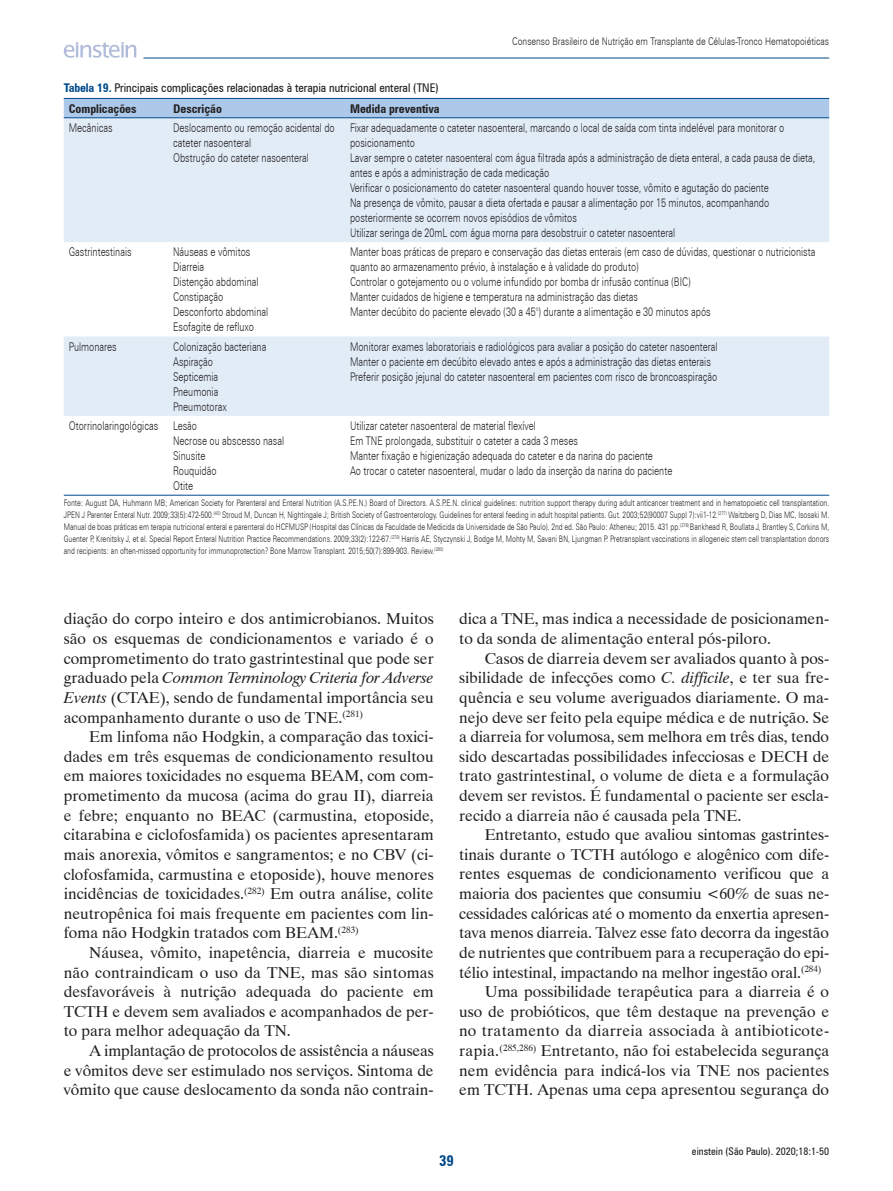
<style>
.page{position:relative;width:893px;height:1191px;background:#fff}
.page>*{position:absolute;margin:0;border:0;box-sizing:border-box;transform-origin:0 0}
.t1{font:15.75px/19.6px "Dutch 801 BT";color:#231f20;text-align:justify}
.t2{font:15.75px "Dutch 801 BT";letter-spacing:.02em;color:#231f20}
.t3{font:700 condensed 15px "Zurich BT";color:#004a8b}
.t4{font:300 12px/15px "Zurich BT";color:#231f20;scale:.75 1}
.t5{font:condensed 12px/20.5px "Zurich BT";color:#231f20}
.t6{font:700 condensed 12px "Zurich BT";color:#231f20}
.t7{font:300 10.5px "Zurich BT";color:#231f20;scale:.8 1}
.t8{font:condensed 10.5px "Zurich BT";color:#231f20}
.t9{font:300 9px/12px "Zurich BT";color:#231f20;text-align:justify;scale:.75 1}
.s1{font-weight:700;color:#004a8b}
.s2{font-weight:700}
.s3{font-style:italic}
</style>
<div class="page">
<svg style="left:64px;top:42px;width:72px;height:16px"></svg>
<hr style="left:143px;top:58px;width:686px;height:1px;background:#004a8b">
<div style="left:64px;top:99px;width:765px;height:18px;background:#acc9e9"></div>
<svg style="left:64px;top:118px;width:765px;height:298px;fill:#e1ecf7"></svg>
<hr style="left:64px;top:98px;width:104px;height:1px;background:#004a8b">
<hr style="left:168px;top:98px;width:177px;height:1px;background:#004a8b">
<hr style="left:345px;top:98px;width:484px;height:1px;background:#004a8b">
<hr style="left:64px;top:117px;width:104px;height:1px;background:#004a8b">
<hr style="left:168px;top:117px;width:177px;height:1px;background:#004a8b">
<hr style="left:345px;top:117px;width:484px;height:1px;background:#004a8b">
<hr style="left:64px;top:495px;width:104px;height:1px;background:#004a8b">
<hr style="left:168px;top:495px;width:177px;height:1px;background:#004a8b">
<hr style="left:345px;top:495px;width:484px;height:1px;background:#004a8b">
<p class="t5" style="left:69px;top:77px;width:371px;text-indent:-5px"><span class="s1">Tabela 19.</span> Principais complicações relacionadas à terapia nutricional enteral (TNE)<br><span class="s2">Complicações</span></p>
<p class="t6" style="left:173px;top:101px;width:50px">Descrição</p>
<p class="t6" style="left:350px;top:101px;width:91px">Medida preventiva</p>
<p class="t7" style="left:512px;top:35px;width:398px">Consenso Brasileiro de Nutrição em Transplante de Células-Tronco Hematopoiéticas</p>
<p class="t4" style="left:69px;top:120px;width:60px">Mecânicas</p>
<p class="t4" style="left:173px;top:120px;width:217px">Deslocamento ou remoção acidental do cateter nasoenteral<br>Obstrução do cateter nasoenteral</p>
<p class="t4" style="left:350px;top:120px;width:622px">Fixar adequadamente o cateter nasoenteral, marcando o local de saída com tinta indelével para monitorar o posicionamento<br>Lavar sempre o cateter nasoenteral com água filtrada após a administração de dieta enteral, a cada pausa de dieta, antes e após a administração de cada medicação<br>Verificar o posicionamento do cateter nasoenteral quando houver tosse, vômito e agutação do paciente<br>Na presença de vômito, pausar a dieta ofertada e pausar a alimentação por 15 minutos, acompanhando posteriormente se ocorrem novos episódios de vômitos<br>Utilizar seringa de 20mL com água morna para desobstruir o cateter nasoenteral</p>
<p class="t4" style="left:69px;top:244px;width:85px">Gastrintestinais</p>
<p class="t4" style="left:173px;top:244px;width:128px">Náuseas e vômitos<br>Diarreia<br>Distenção abdominal<br>Constipação<br>Desconforto abdominal<br>Esofagite de refluxo</p>
<p class="t4" style="left:350px;top:244px;width:622px">Manter boas práticas de preparo e conservação das dietas enterais (em caso de dúvidas, questionar o nutricionista quanto ao armazenamento prévio, à instalação e à validade do produto)<br>Controlar o gotejamento ou o volume infundido por bomba dr infusão contínua (BIC)<br>Manter cuidados de higiene e temperatura na administração das dietas<br>Manter decúbito do paciente elevado (30 a 45°) durante a alimentação e 30 minutos após</p>
<p class="t4" style="left:69px;top:339px;width:65px">Pulmonares</p>
<p class="t4" style="left:173px;top:339px;width:126px">Colonização bacteriana<br>Aspiração<br>Septicemia<br>Pneumonia<br>Pneumotorax</p>
<p class="t4" style="left:350px;top:339px;width:491px">Monitorar exames laboratoriais e radiológicos para avaliar a posição do cateter nasoenteral<br>Manter o paciente em decúbito elevado antes e após a administração das dietas enterais<br>Preferir posição jejunal do cateter nasoenteral em pacientes com risco de broncoaspiração</p>
<p class="t4" style="left:173px;top:418px;width:150px;text-indent:-104px">Otorrinolaringológicas Lesão<br>Necrose ou abscesso nasal<br>Sinusite<br>Rouquidão<br>Otite</p>
<p class="t4" style="left:350px;top:418px;width:431px">Utilizar cateter nasoenteral de material flexível<br>Em TNE prolongada, substituir o cateter a cada 3 meses<br>Manter fixação e higienização adequada do cateter e da narina do paciente<br>Ao trocar o cateter nasoenteral, mudar o lado da inserção da narina do paciente</p>
<p class="t9" style="left:64px;top:496px;width:1022px">Fonte: August DA, Huhmann MB; American Society for Parenteral and Enteral Nutrition (A.S.P.E.N.) Board of Directors. A.S.P.E.N. clinical guidelines: nutrition support therapy during adult anticancer treatment and in hematopoietic cell transplantation.<br>JPEN J Parenter Enteral Nutr. 2009;33(5):472-500.<sup>(40)</sup> Stroud M, Duncan H, Nightingale J; British Society of Gastroenterology. Guidelines for enteral feeding in adult hospital patients. Gut. 2003;52(90007 Suppl 7):vii1-12.<sup>(277)</sup> Waitzberg D, Dias MC, Isosaki M.<br>Manual de boas práticas em terapia nutricional enteral e parenteral do HCFMUSP (Hospital das Clínicas da Faculdade de Medicida da Universidade de São Paulo). 2nd ed. São Paulo: Atheneu; 2015. 431 pp.<sup>(278)</sup> Bankhead R, Boullata J, Brantley S, Corkins M, Guenter P, Krenitsky J, et al. Special Report Enteral Nutrition Practice Recommendations. 2009;33(2):122-67.<sup>(279)</sup> Harris AE, Styczynski J, Bodge M, Mohty M, Savani BN, Ljungman P. Pretransplant vaccinations in allogeneic stem cell transplantation donors and recipients: an often-missed opportunity for immunoprotection? Bone Marrow Transplant. 2015;50(7):899-903. Review.<sup>(280)</sup></p>
<p class="t1" style="left:64px;top:609px;width:371px">diação do corpo inteiro e dos antimicrobianos. Muitos são os esquemas de condicionamentos e variado é o comprometimento do trato gastrintestinal que pode ser graduado pela <span class="s3">Common Terminology Criteria for Adverse Events</span> (CTAE), sendo de fundamental importância seu acompanhamento durante o uso de TNE.<sup>(281)</sup></p>
<p class="t1" style="left:64px;top:727px;width:371px;text-indent:26px">Em linfoma não Hodgkin, a comparação das toxici&shy;dades em três esquemas de condicionamento resultou em maiores toxicidades no esquema BEAM, com com&shy;prometimento da mucosa (acima do grau II), diarreia e febre; enquanto no BEAC (carmustina, etoposide, citarabina e ciclofosfamida) os pacientes apresentaram mais anorexia, vômitos e sangramentos; e no CBV (ci&shy;clofosfamida, carmustina e etoposide), houve menores incidências de toxicidades.<sup>(282)</sup> Em outra análise, colite neutropênica foi mais frequente em pacientes com lin&shy;foma não Hodgkin tratados com BEAM.<sup>(283)</sup></p>
<p class="t1" style="left:64px;top:942px;width:371px;text-indent:26px">Náusea, vômito, inapetência, diarreia e mucosite não contraindicam o uso da TNE, mas são sintomas desfavoráveis à nutrição adequada do paciente em TCTH e devem sem avaliados e acompanhados de per&shy;to para melhor adequação da TN.</p>
<p class="t1" style="left:64px;top:1040px;width:371px;text-indent:26px">A implantação de protocolos de assistência a náuseas e vômitos deve ser estimulado nos serviços. Sintoma de vômito que cause deslocamento da sonda não contrain-</p>
<p class="t1" style="left:459px;top:609px;width:371px">dica a TNE, mas indica a necessidade de posicionamen&shy;to da sonda de alimentação enteral pós-piloro.</p>
<p class="t1" style="left:459px;top:648px;width:371px;text-indent:26px">Casos de diarreia devem ser avaliados quanto à pos&shy;sibilidade de infecções como <span class="s3">C. difficile</span>, e ter sua fre&shy;quência e seu volume averiguados diariamente. O ma&shy;nejo deve ser feito pela equipe médica e de nutrição. Se a diarreia for volumosa, sem melhora em três dias, tendo sido descartadas possibilidades infecciosas e DECH de trato gastrintestinal, o volume de dieta e a formulação devem ser revistos. É fundamental o paciente ser escla&shy;recido a diarreia não é causada pela TNE.</p>
<p class="t1" style="left:485px;top:825px;width:346px">Entretanto, estudo que avaliou sintomas gastrintes-</p>
<p class="t1" style="left:459px;top:844px;width:371px">tinais durante o TCTH autólogo e alogênico com dife-</p>
<p class="t1" style="left:459px;top:864px;width:371px">rentes esquemas de condicionamento verificou que a</p>
<p class="t1" style="left:459px;top:883px;width:371px">maioria dos pacientes que consumiu &lt;60% de suas ne-</p>
<p class="t1" style="left:459px;top:903px;width:371px">cessidades calóricas até o momento da enxertia apresen-</p>
<p class="t1" style="left:459px;top:923px;width:371px">tava menos diarreia. Talvez esse fato decorra da ingestão</p>
<p class="t1" style="left:459px;top:942px;width:371px">de nutrientes que contribuem para a recuperação do epi-</p>
<p class="t1" style="left:459px;top:962px;width:364px">télio intestinal, impactando na melhor ingestão oral.<sup>(284)</sup></p>
<p class="t1" style="left:485px;top:981px;width:346px">Uma possibilidade terapêutica para a diarreia é o</p>
<p class="t1" style="left:459px;top:1001px;width:371px">uso de probióticos, que têm destaque na prevenção e</p>
<p class="t2" style="left:459px;top:1021px;width:371px">no tratamento da diarreia associada à antibioticote-</p>
<p class="t1" style="left:459px;top:1040px;width:371px">rapia.<sup>(285,286)</sup> Entretanto, não foi estabelecida segurança</p>
<p class="t1" style="left:459px;top:1060px;width:371px">nem evidência para indicá-los via TNE nos pacientes</p>
<p class="t1" style="left:459px;top:1079px;width:371px">em TCTH. Apenas uma cepa apresentou segurança do</p>
<p class="t3" style="left:439px;top:1151px;width:16px">39</p>
<p class="t8" style="left:692px;top:1144px;width:139px">einstein (São Paulo). 2020;18:1-50</p>
</div>
